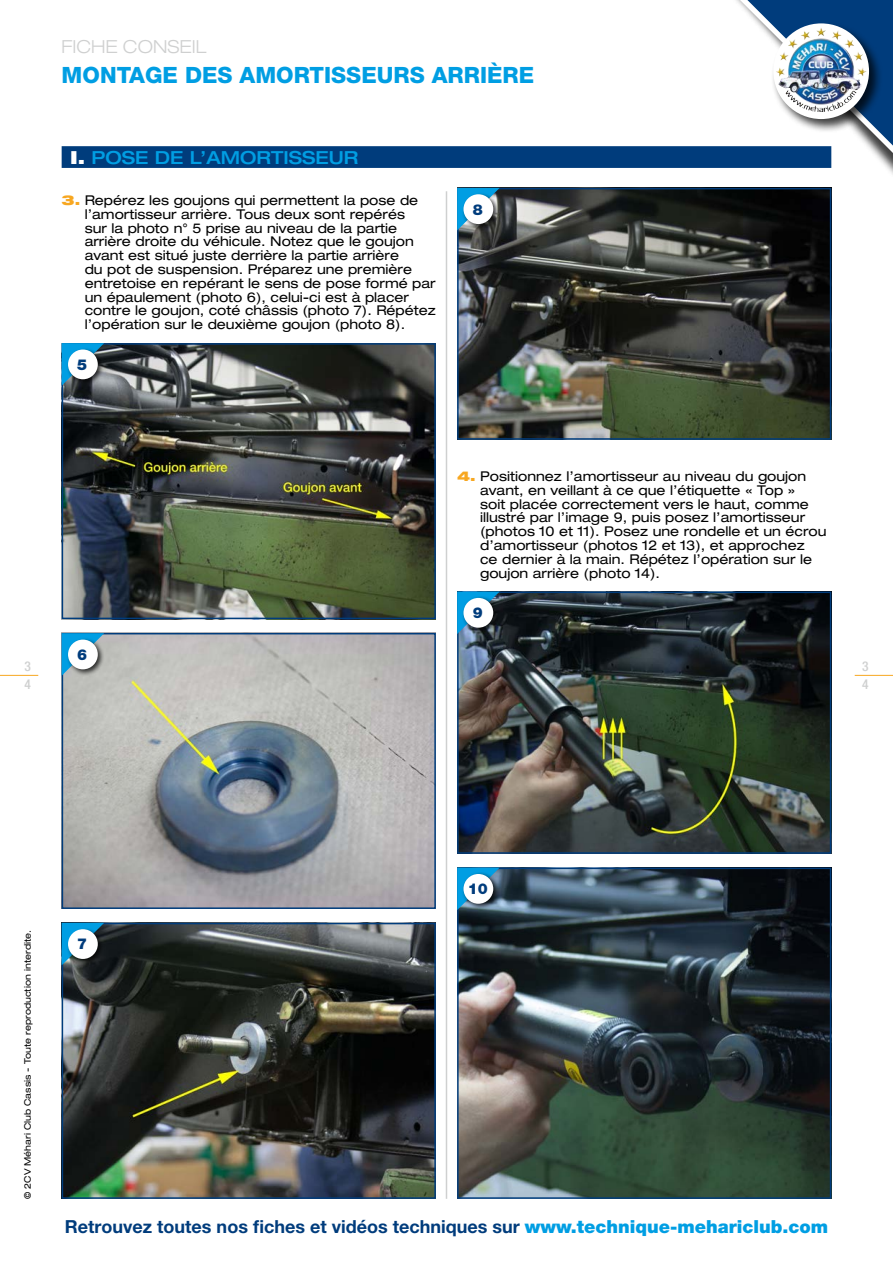
<style>
.page{position:relative;width:893px;height:1263px;background:#fff}
.page>*{position:absolute;margin:0;border:0;box-sizing:border-box;transform-origin:0 0}
.t1{font:800 22.5px "Helvetica Neue LT Pro";color:#009ee3}
.t2{font:700 18px "Helvetica Neue LT Pro";color:#003c7c}
.t3{font:500 expanded 18px "Helvetica Neue LT Pro";color:#009ee3}
.t4{font:300 expanded 18px "Helvetica Neue LT Pro";color:#cfd0d0}
.t5{font:900 15px "Helvetica Neue LT Pro";color:#003c7c}
.t6{font:expanded 13.5px/13.8px "Helvetica Neue LT Pro";color:#000}
.t7{font:500 condensed 13.5px/18px "Helvetica Neue LT Pro";color:#cfd0d0}
.t8{font:expanded 9px "Helvetica Neue LT Pro";color:#000}
.s1{font-weight:900;color:#fff}
.s2{font-weight:900;color:#f7a721}
.s3{font-weight:900;color:#009ee3}
</style>
<div class="page">
<img style="left:736px;top:0;width:157px;height:175px">
<hr style="left:0;top:675px;width:38px;height:1px;background:#f7a721">
<hr style="left:855px;top:675px;width:38px;height:1px;background:#f7a721">
<div style="left:62px;top:146px;width:769px;height:22px;background:#003c7c"></div>
<img style="left:65px;top:346px;width:368px;height:270px">
<div style="left:62px;top:343px;width:374px;height:276px;border:2px solid #003c7c"></div>
<img style="left:460px;top:191px;width:368px;height:246px">
<div style="left:457px;top:188px;width:374px;height:252px;border:2px solid #003c7c"></div>
<img style="left:65px;top:636px;width:368px;height:270px">
<div style="left:62px;top:633px;width:374px;height:276px;border:2px solid #003c7c"></div>
<img style="left:460px;top:594px;width:368px;height:257px">
<div style="left:457px;top:591px;width:374px;height:263px;border:2px solid #003c7c"></div>
<img style="left:460px;top:870px;width:368px;height:326px">
<div style="left:457px;top:867px;width:374px;height:332px;border:2px solid #003c7c"></div>
<img style="left:65px;top:926px;width:368px;height:270px">
<div style="left:62px;top:923px;width:374px;height:276px;border:2px solid #003c7c"></div>
<svg style="left:62px;top:343px;width:42px;height:43px"></svg>
<div style="left:66px;top:347px;width:39px;height:39px;background:#000;opacity:.75"></div>
<div style="left:68px;top:349px;width:30px;height:30px;background:#fff;border-radius:50%"></div>
<svg style="left:62px;top:633px;width:42px;height:43px"></svg>
<div style="left:66px;top:637px;width:39px;height:39px;background:#000;opacity:.75"></div>
<div style="left:68px;top:640px;width:30px;height:29px;background:#fff;border-radius:50%"></div>
<svg style="left:62px;top:923px;width:42px;height:42px"></svg>
<div style="left:66px;top:927px;width:39px;height:39px;background:#000;opacity:.75"></div>
<div style="left:68px;top:929px;width:30px;height:30px;background:#fff;border-radius:50%"></div>
<svg style="left:457px;top:188px;width:43px;height:42px"></svg>
<div style="left:461px;top:192px;width:39px;height:39px;background:#000;opacity:.75"></div>
<div style="left:463px;top:194px;width:30px;height:30px;background:#fff;border-radius:50%"></div>
<svg style="left:457px;top:591px;width:43px;height:43px"></svg>
<div style="left:461px;top:596px;width:39px;height:38px;background:#000;opacity:.75"></div>
<div style="left:463px;top:598px;width:30px;height:30px;background:#fff;border-radius:50%"></div>
<svg style="left:457px;top:867px;width:43px;height:43px"></svg>
<div style="left:461px;top:872px;width:39px;height:38px;background:#000;opacity:.75"></div>
<div style="left:463px;top:874px;width:30px;height:30px;background:#fff;border-radius:50%"></div>
<hr style="left:446px;top:191px;width:1px;height:1008px;background:#cfd0d0">
<h2 class="t4" style="left:62px;top:36px;width:146px">FICHE CONSEIL</h2>
<h1 class="t1" style="left:62px;top:61px;width:474px">MONTAGE DES AMORTISSEURS ARRIÈRE</h1>
<h2 class="t3" style="left:70px;top:146px;width:290px"><span class="s1">I.</span> POSE DE L’AMORTISSEUR</h2>
<p class="t6" style="left:85px;top:193px;width:353px;text-indent:-23px"><span class="s2">3.</span> Repérez les goujons qui permettent la pose de l’amortisseur arrière. Tous deux sont repérés<br>sur la photo n° 5 prise au niveau de la partie arrière droite du véhicule. Notez que le goujon avant est situé juste derrière la partie arrière<br>du pot de suspension. Préparez une première entretoise en repérant le sens de pose formé par un épaulement (photo 6), celui-ci est à placer contre le goujon, coté châssis (photo 7). Répétez l’opération sur le deuxième goujon (photo 8).</p>
<p class="t5" style="left:77px;top:355px;width:12px">5</p>
<p class="t5" style="left:473px;top:200px;width:12px">8</p>
<p class="t6" style="left:480px;top:469px;width:348px;text-indent:-23px"><span class="s2">4.</span> Positionnez l’amortisseur au niveau du goujon avant, en veillant à ce que l’étiquette « Top »<br>soit placée correctement vers le haut, comme illustré par l’image 9, puis posez l’amortisseur (photos 10 et 11). Posez une rondelle et un écrou d’amortisseur (photos 12 et 13), et approchez<br>ce dernier à la main. Répétez l’opération sur le goujon arrière (photo 14).</p>
<p class="t5" style="left:473px;top:604px;width:12px">9</p>
<p class="t5" style="left:77px;top:645px;width:12px">6</p>
<p class="t7" style="left:24px;top:656px;width:8px">3<br>4</p>
<p class="t7" style="left:862px;top:656px;width:8px">3<br>4</p>
<p class="t8" style="left:22px;top:1199px;width:270px;rotate:-90deg">© 2CV Méhari Club Cassis - Toute reproduction interdite.</p>
<p class="t5" style="left:77px;top:935px;width:12px">7</p>
<p class="t5" style="left:468px;top:880px;width:22px">10</p>
<h2 class="t2" style="left:65px;top:1215px;width:765px">Retrouvez toutes nos fiches et vidéos techniques sur <span class="s3">www.technique-mehariclub.com</span></h2>
</div>
